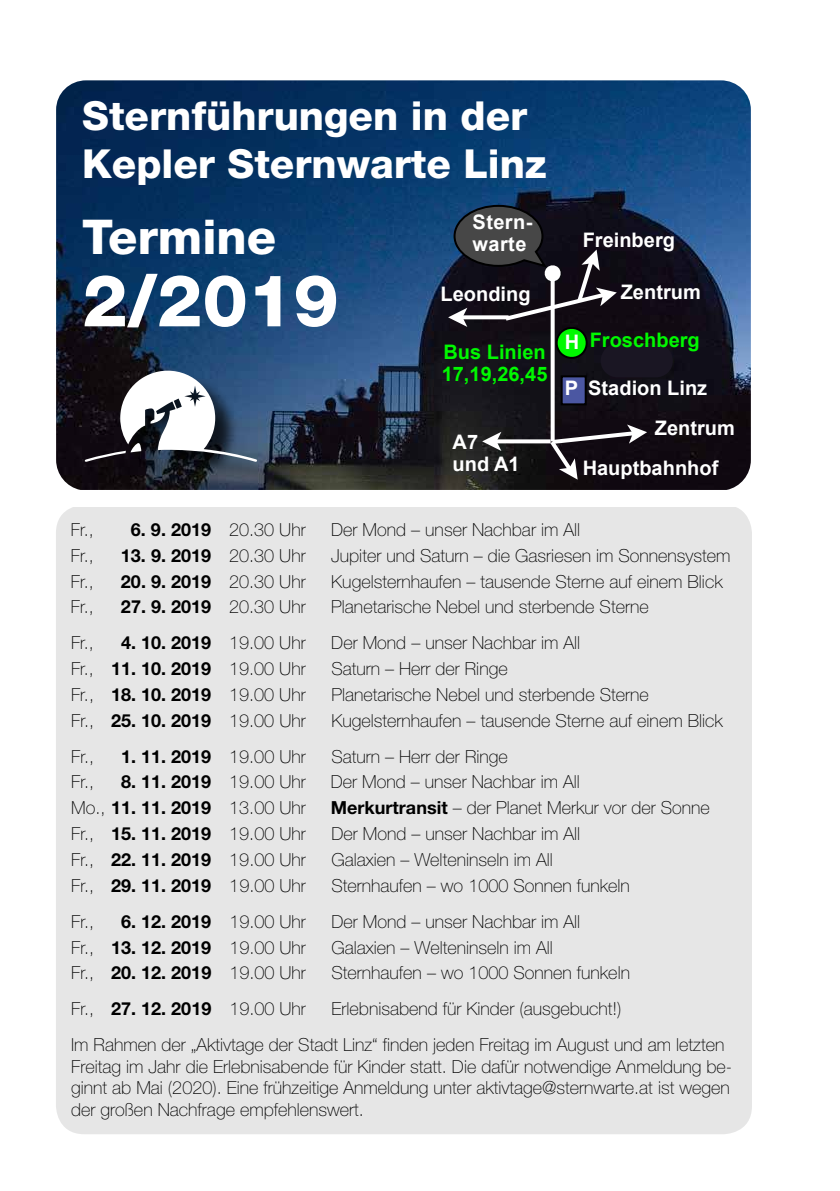
<style>
.page{position:relative;width:840px;height:1191px;background:#fff}
.page>*{position:absolute;margin:0;border:0;box-sizing:border-box;transform-origin:0 0}
.t1{font:800 72px "Helvetica Neue";color:#fff}
.t2{font:800 48px "Helvetica Neue";color:#fff}
.t3{font:800 40px/48px "Helvetica Neue";color:#fff}
.t4{font:700 20px/40px "Arial";color:#fff}
.t5{font:700 20px/22px "Arial";color:#00f900}
.t6{font:700 20px/22px "Arial";letter-spacing:.02em;color:#fff}
.t7{font:100 18px/21.6px "Helvetica Neue";color:#000}
.t8{font:700 18px "Helvetica Neue";color:#000}
.s1{font-weight:100}
.s2{font-weight:700}
</style>
<div class="page">
<div style="left:56px;top:505px;width:695px;height:629px;background:#e6e6e6;border-radius:28px"></div>
<div style="left:27px;top:58px;width:743px;height:448px;background:#fff"></div>
<img style="left:56px;top:80px;width:694px;height:410px">
<svg style="left:501px;top:439px;width:47px;height:4px"></svg>
<svg style="left:482px;top:432px;width:19px;height:19px"></svg>
<svg style="left:548px;top:424px;width:98px;height:55px"></svg>
<svg style="left:550px;top:361px;width:4px;height:80px"></svg>
<div style="left:561px;top:376px;width:24px;height:28px;background:#4b57a2"></div>
<div style="left:560px;top:375px;width:26px;height:30px;border:2px solid #000"></div>
<svg style="left:448px;top:204px;width:168px;height:157px"></svg>
<div style="left:600px;top:343px;width:72px;height:34px;background:#1a1623;border-radius:17px"></div>
<div style="left:89px;top:373px;width:192px;height:113px;background:#000;opacity:.75"></div>
<svg style="left:84px;top:371px;width:173px;height:91px"></svg>
<h3 class="t3" style="left:82px;top:92px;width:465px">Sternführungen in der<br>Kepler Sternwarte Linz</h3>
<h2 class="t2" style="left:82px;top:209px;width:195px">Termine</h2>
<h1 class="t1" style="left:82px;top:258px;width:258px">2/2019</h1>
<p class="t6" style="left:472px;top:211px;width:61px">Stern&shy;warte</p>
<p class="t4" style="left:440px;top:274px;width:92px">Leonding</p>
<p class="t5" style="left:441px;top:341px;width:107px">Bus Linien<br>17,19,26,45</p>
<p class="t4" style="left:452px;top:431px;width:69px;line-height:22px">A7 und A1</p>
<p class="t4" style="left:582px;top:220px;width:94px">Freinberg</p>
<p class="t4" style="left:620px;top:272px;width:81px">Zentrum</p>
<p class="t4" style="left:564px;top:322px;width:16px">H</p>
<p class="t4" style="left:564px;top:368px;width:15px">P</p>
<p class="t5" style="left:589px;top:329px;width:112px">Froschberg</p>
<p class="t4" style="left:588px;top:368px;width:120px">Stadion Linz</p>
<p class="t4" style="left:582px;top:408px;width:153px;text-indent:72px">Zentrum<br>Hauptbahnhof</p>
<p class="t7" style="left:71px;top:519px;width:24px">Fr.,</p>
<p class="t8" style="left:131px;top:518px;width:176px">6. 9. 2019 <span class="s1">20.30 Uhr</span></p>
<p class="t7" style="left:331px;top:519px;width:250px">Der Mond – unser Nachbar im All</p>
<p class="t7" style="left:71px;top:544px;width:24px">Fr.,</p>
<p class="t8" style="left:121px;top:544px;width:186px">13. 9. 2019 <span class="s1">20.30 Uhr</span></p>
<p class="t7" style="left:331px;top:544px;width:400px">Jupiter und Saturn – die Gasriesen im Sonnensystem</p>
<p class="t7" style="left:71px;top:570px;width:24px">Fr.,</p>
<p class="t8" style="left:121px;top:570px;width:186px">20. 9. 2019 <span class="s1">20.30 Uhr</span></p>
<p class="t7" style="left:331px;top:570px;width:392px">Kugelsternhaufen – tausende Sterne auf einem Blick</p>
<p class="t7" style="left:71px;top:596px;width:24px">Fr.,</p>
<p class="t8" style="left:121px;top:596px;width:186px">27. 9. 2019 <span class="s1">20.30 Uhr</span></p>
<p class="t7" style="left:331px;top:596px;width:319px">Planetarische Nebel und sterbende Sterne</p>
<p class="t7" style="left:71px;top:632px;width:24px">Fr.,</p>
<p class="t8" style="left:121px;top:631px;width:186px">4. 10. 2019 <span class="s1">19.00 Uhr</span></p>
<p class="t7" style="left:331px;top:632px;width:250px">Der Mond – unser Nachbar im All</p>
<p class="t7" style="left:71px;top:658px;width:236px">Fr., <span class="s2">11. 10. 2019</span> 19.00 Uhr</p>
<p class="t7" style="left:331px;top:658px;width:178px">Saturn – Herr der Ringe</p>
<p class="t7" style="left:71px;top:684px;width:236px">Fr., <span class="s2">18. 10. 2019</span> 19.00 Uhr</p>
<p class="t7" style="left:331px;top:684px;width:319px">Planetarische Nebel und sterbende Sterne</p>
<p class="t7" style="left:71px;top:709px;width:236px">Fr., <span class="s2">25. 10. 2019</span> 19.00 Uhr</p>
<p class="t7" style="left:331px;top:709px;width:392px">Kugelsternhaufen – tausende Sterne auf einem Blick</p>
<p class="t7" style="left:71px;top:745px;width:24px">Fr.,</p>
<p class="t8" style="left:121px;top:745px;width:186px">1. 11. 2019 <span class="s1">19.00 Uhr</span></p>
<p class="t7" style="left:331px;top:745px;width:178px">Saturn – Herr der Ringe</p>
<p class="t7" style="left:71px;top:771px;width:24px">Fr.,</p>
<p class="t8" style="left:121px;top:771px;width:186px">8. 11. 2019 <span class="s1">19.00 Uhr</span></p>
<p class="t7" style="left:331px;top:771px;width:250px">Der Mond – unser Nachbar im All</p>
<p class="t7" style="left:71px;top:797px;width:236px">Mo., <span class="s2">11. 11. 2019</span> 13.00 Uhr</p>
<p class="t7" style="left:331px;top:797px;width:380px"><span class="s2">Merkurtransit</span> – der Planet Merkur vor der Sonne</p>
<p class="t7" style="left:71px;top:823px;width:236px">Fr., <span class="s2">15. 11. 2019</span> 19.00 Uhr</p>
<p class="t7" style="left:331px;top:823px;width:250px">Der Mond – unser Nachbar im All</p>
<p class="t7" style="left:71px;top:849px;width:236px">Fr., <span class="s2">22. 11. 2019</span> 19.00 Uhr</p>
<p class="t7" style="left:331px;top:849px;width:223px">Galaxien – Welteninseln im All</p>
<p class="t7" style="left:71px;top:874px;width:236px">Fr., <span class="s2">29. 11. 2019</span> 19.00 Uhr</p>
<p class="t7" style="left:331px;top:874px;width:300px">Sternhaufen – wo 1000 Sonnen funkeln</p>
<p class="t7" style="left:71px;top:910px;width:24px">Fr.,</p>
<p class="t8" style="left:121px;top:910px;width:186px">6. 12. 2019 <span class="s1">19.00 Uhr</span></p>
<p class="t7" style="left:331px;top:910px;width:250px">Der Mond – unser Nachbar im All</p>
<p class="t7" style="left:71px;top:936px;width:236px">Fr., <span class="s2">13. 12. 2019</span> 19.00 Uhr</p>
<p class="t7" style="left:331px;top:936px;width:223px">Galaxien – Welteninseln im All</p>
<p class="t7" style="left:71px;top:962px;width:236px">Fr., <span class="s2">20. 12. 2019</span> 19.00 Uhr</p>
<p class="t7" style="left:331px;top:962px;width:300px">Sternhaufen – wo 1000 Sonnen funkeln</p>
<p class="t7" style="left:71px;top:998px;width:236px">Fr., <span class="s2">27. 12. 2019</span> 19.00 Uhr</p>
<p class="t7" style="left:71px;top:990px;width:654px;line-height:35.8px;text-indent:260px">Erlebnisabend für Kinder (ausgebucht!)<br>Im Rahmen der „Aktivtage der Stadt Linz“ finden jeden Freitag im August und am letzten</p>
<p class="t7" style="left:71px;top:1055px;width:662px">Freitag im Jahr die Erlebnisabende für Kinder statt. Die dafür notwendige Anmeldung be&shy;ginnt ab Mai (2020). Eine frühzeitige Anmeldung unter aktivtage@sternwarte.at ist wegen der großen Nachfrage empfehlenswert.</p>
</div>
